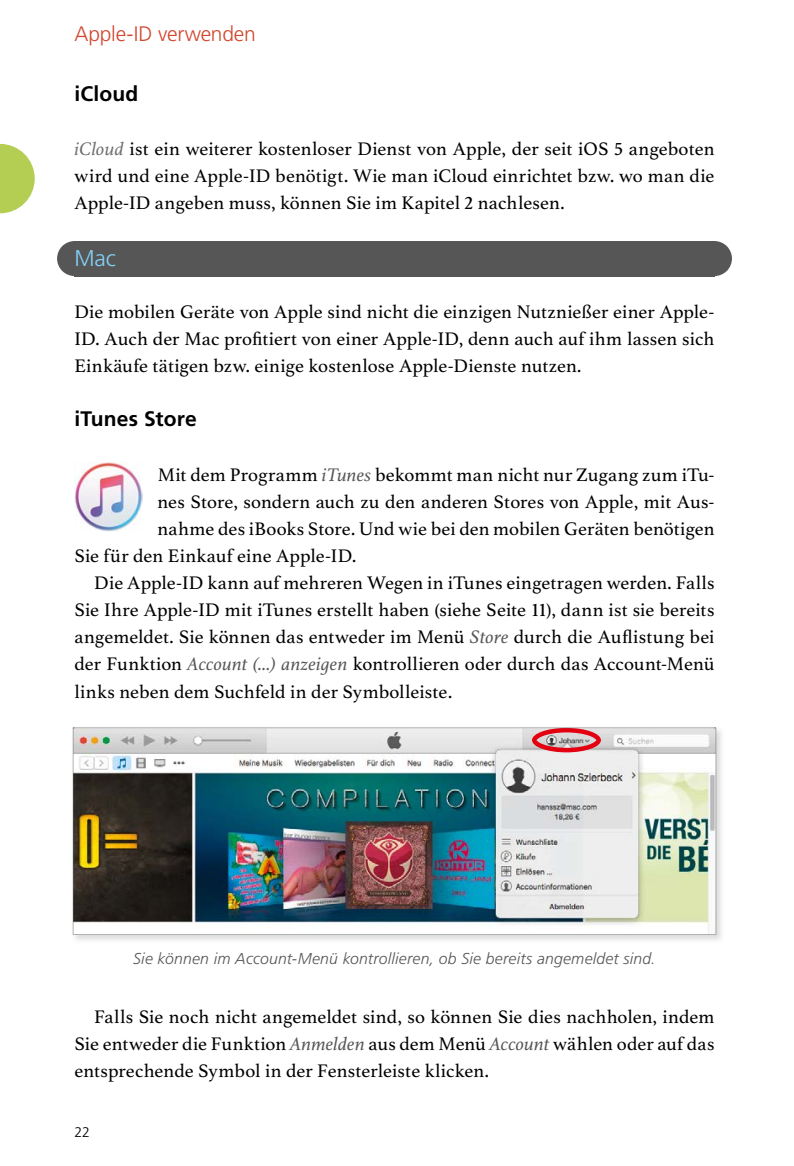
<style>
.page{position:relative;width:794px;height:1166px;background:#fff}
.page>*{position:absolute;margin:0;border:0;box-sizing:border-box;transform-origin:0 0}
.t1{font:300 22.75px "Frutiger LT";color:#82d0f5}
.t2{font:300 21px "Frutiger LT";letter-spacing:-.015em;color:#d1472f}
.t3{font:700 21px "Frutiger LT";letter-spacing:.005em;color:#000}
.t4{font:19.25px/27.1px "Athelas";color:#000;text-align:justify}
.t5{font:italic 300 15.75px "Frutiger LT";letter-spacing:.015em;color:#565656}
.t6{font:300 14px "Frutiger LT";color:#000}
.s1{font-style:italic;color:#6f6f6e}
.s2{font-style:italic;color:#565656}
</style>
<div class="page">
<svg style="left:0;top:144px;width:35px;height:69px"></svg>
<div style="left:57px;top:241px;width:675px;height:35px;background:#565656"></div>
<img style="left:74px;top:463px;width:69px;height:68px">
<img style="left:72px;top:727px;width:650px;height:213px">
<img style="left:73px;top:727px;width:643px;height:208px">
<p class="t2" style="left:74px;top:22px;width:183px">Apple-ID verwenden</p>
<p class="t3" style="left:74px;top:81px;width:65px">iCloud</p>
<p class="t4" style="left:74px;top:135px;width:641px"><span class="s1">iCloud</span> ist ein weiterer kostenloser Dienst von Apple, der seit iOS 5 angeboten wird und eine Apple-ID benötigt. Wie man iCloud einrichtet bzw. wo man die Apple-ID angeben muss, können Sie im Kapitel 2 nachlesen.</p>
<p class="t1" style="left:74px;top:245px;width:43px">Mac</p>
<p class="t4" style="left:74px;top:298px;width:641px">Die mobilen Geräte von Apple sind nicht die einzigen Nutznießer einer Apple-ID. Auch der Mac profitiert von einer Apple-ID, denn auch auf ihm lassen sich Einkäufe tätigen bzw. einige kostenlose Apple-Dienste nutzen.</p>
<p class="t3" style="left:74px;top:407px;width:124px">iTunes Store</p>
<p class="t4" style="left:158px;top:461px;width:558px">Mit dem Programm <span class="s2">iTunes</span> bekommt man nicht nur Zugang zum iTu-</p>
<p class="t4" style="left:157px;top:488px;width:558px">nes Store, sondern auch zu den anderen Stores von Apple, mit Aus-</p>
<p class="t4" style="left:157px;top:515px;width:559px">nahme des iBooks Store. Und wie bei den mobilen Geräten benötigen</p>
<p class="t4" style="left:74px;top:542px;width:283px">Sie für den Einkauf eine Apple-ID.</p>
<p class="t4" style="left:94px;top:569px;width:622px">Die Apple-ID kann auf mehreren Wegen in iTunes eingetragen werden. Falls</p>
<p class="t4" style="left:74px;top:596px;width:641px">Sie Ihre Apple-ID mit iTunes erstellt haben (siehe Seite 11), dann ist sie bereits</p>
<p class="t4" style="left:74px;top:624px;width:641px">angemeldet. Sie können das entweder im Menü <span class="s2">Store</span> durch die Auflistung bei</p>
<p class="t4" style="left:74px;top:651px;width:641px">der Funktion <span class="s2">Account (…) anzeigen</span> kontrollieren oder durch das Account-Menü</p>
<p class="t4" style="left:74px;top:678px;width:379px">links neben dem Suchfeld in der Symbolleiste.</p>
<p class="t5" style="left:133px;top:950px;width:524px">Sie können im Account-Menü kontrollieren, ob Sie bereits angemeldet sind.</p>
<p class="t4" style="left:74px;top:1003px;width:641px;text-indent:20px">Falls Sie noch nicht angemeldet sind, so können Sie dies nachholen, indem Sie entweder die Funktion <span class="s2">Anmelden</span> aus dem Menü <span class="s2">Account</span> wählen oder auf das entsprechende Symbol in der Fensterleiste klicken.</p>
<p class="t6" style="left:74px;top:1124px;width:17px">22</p>
</div>
